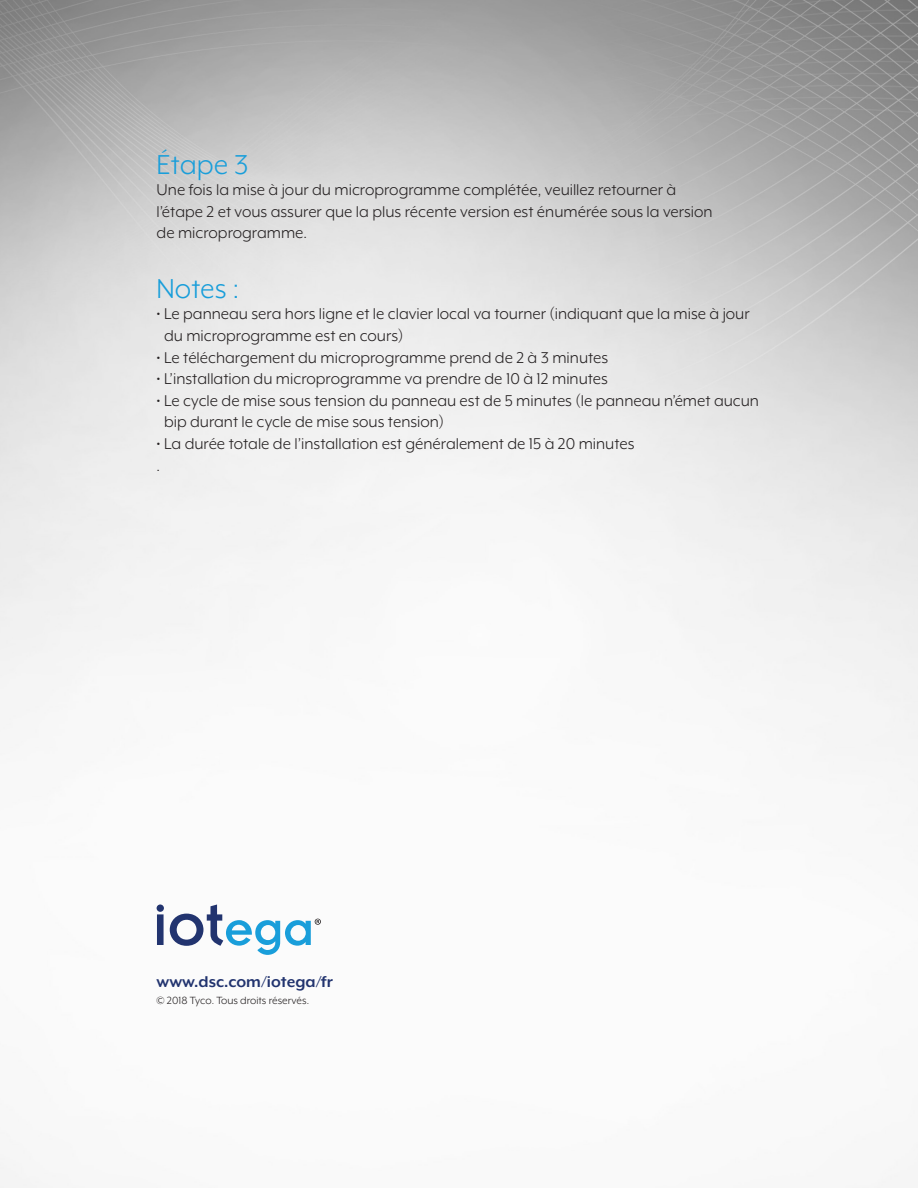
<style>
.page{position:relative;width:918px;height:1188px;background:#fff}
.page>*{position:absolute;margin:0;border:0;box-sizing:border-box;transform-origin:0 0}
.t1{font:31.5px "Mr Eaves XL Mod OT";color:#199eda}
.t2{font:18px/21.6px "Mr Eaves XL Mod OT";color:#231f20}
.t3{font:700 18px "Mr Eaves XL Mod OT";color:#22346f}
.t4{font:12px "Mr Eaves XL Mod OT";color:#231f20}
</style>
<div class="page">
<img style="left:0;top:0;width:918px;height:1188px">
<svg style="left:157px;top:904px;width:7px;height:41px"></svg>
<svg style="left:170px;top:904px;width:151px;height:51px"></svg>
<p class="t1" style="left:157px;top:148px;width:94px">Étape 3</p>
<p class="t2" style="left:157px;top:179px;width:558px">Une fois la mise à jour du microprogramme complétée, veuillez retourner à l’étape 2 et vous assurer que la plus récente version est énumérée sous la version de microprogramme.</p>
<p class="t1" style="left:157px;top:273px;width:84px">Notes :</p>
<p class="t2" style="left:164px;top:303px;width:587px;text-indent:-7px">• Le panneau sera hors ligne et le clavier local va tourner (indiquant que la mise à jour du microprogramme est en cours)</p>
<p class="t2" style="left:157px;top:346px;width:453px">• Le téléchargement du microprogramme prend de 2 à 3 minutes</p>
<p class="t2" style="left:157px;top:368px;width:453px">• L’installation du microprogramme va prendre de 10 à 12 minutes</p>
<p class="t2" style="left:164px;top:390px;width:596px;text-indent:-7px">• Le cycle de mise sous tension du panneau est de 5 minutes (le panneau n’émet aucun bip durant le cycle de mise sous tension)</p>
<p class="t2" style="left:157px;top:433px;width:480px">• La durée totale de l’installation est généralement de 15 à 20 minutes</p>
<p class="t2" style="left:157px;top:454px;width:5px">.</p>
<p class="t3" style="left:157px;top:973px;width:178px">www.dsc.com/iotega/fr</p>
<p class="t4" style="left:157px;top:994px;width:154px">© 2018 Tyco. Tous droits réservés.</p>
</div>
